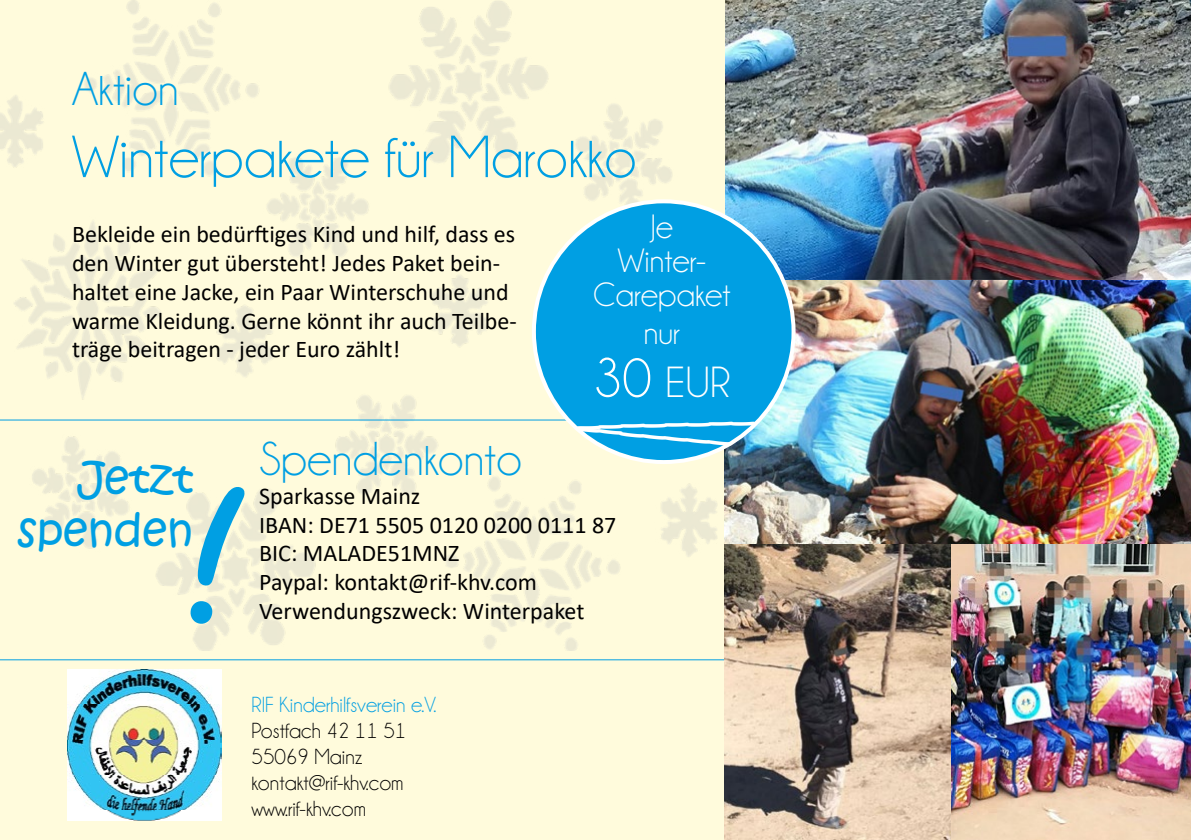
<style>
.page{position:relative;width:1191px;height:840px;background:#fff}
.page>*{position:absolute;margin:0;border:0;box-sizing:border-box;transform-origin:0 0}
.t1{font:60px "Champagne&Limousines";color:#009fe3}
.t2{font:48px "Champagne&Limousines";color:#009fe3}
.t3{font:44px "Kristen ITC";color:#fff}
.t4{font:44px/52.8px "Kristen ITC";color:#009fe3;text-align:right}
.t5{font:44px "Champagne&Limousines";color:#fff}
.t6{font:34px/34px "Champagne&Limousines";color:#fff;text-align:center}
.t7{font:24px/28.8px "Calibri";color:#000}
.t8{font:22px/26px "Champagne&Limousines";color:#000}
.t9{font:22px "Champagne&Limousines";color:#009fe3}
.s1{font-size:56px}
</style>
<div class="page">
<div style="left:0;top:0;width:1191px;height:839px;background:#fffbdc"></div>
<img style="left:0;top:0;width:726px;height:650px">
<hr style="left:0;top:419px;width:1191px;height:1px;background:#009fe3">
<hr style="left:0;top:659px;width:1191px;height:1px;background:#009fe3">
<img style="left:724px;top:279px;width:467px;height:265px">
<img style="left:724px;top:544px;width:227px;height:295px">
<img style="left:726px;top:0;width:465px;height:279px">
<img style="left:68px;top:669px;width:154px;height:150px">
<div style="left:534px;top:201px;width:259px;height:261px;background:#009fe3;border-radius:50%"></div>
<img style="left:951px;top:544px;width:240px;height:295px">
<svg style="left:187px;top:482px;width:59px;height:144px"></svg>
<h2 class="t2" style="left:72px;top:65px;width:108px">Aktion</h2>
<h1 class="t1" style="left:72px;top:127px;width:566px">Winterpakete für Marokko</h1>
<p class="t7" style="left:72px;top:219px;width:446px">Bekleide ein bedürftiges Kind und hilf, dass es den Winter gut übersteht! Jedes Paket bein&shy;haltet eine Jacke, ein Paar Winterschuhe und warme Kleidung. Gerne könnt ihr auch Teilbe&shy;träge beitragen - jeder Euro zählt!</p>
<h3 class="t6" style="left:593px;top:209px;width:139px">Je<br>Winter-<br>Carepaket</h3>
<h3 class="t6" style="left:644px;top:316px;width:37px">nur</h3>
<h3 class="t5" style="left:593px;top:359px;width:139px"><span class="s1">30</span> EUR</h3>
<h3 class="t4" style="left:17px;top:452px;width:178px">Jetzt spenden</h3>
<h3 class="t3" style="left:576px;top:376px;width:177px;rotate:-2deg">________</h3>
<h3 class="t3" style="left:582px;top:377px;width:155px;rotate:5deg">_______</h3>
<h2 class="t2" style="left:259px;top:434px;width:264px">Spendenkonto</h2>
<p class="t7" style="left:259px;top:480px;width:359px">Sparkasse Mainz<br>IBAN: DE71 5505 0120 0200 0111 87<br>BIC: MALADE51MNZ<br>Paypal: kontakt@rif-khv.com<br>Verwendungszweck: Winterpaket</p>
<p class="t9" style="left:251px;top:692px;width:186px">RIF Kinderhilfsverein e.V.</p>
<p class="t8" style="left:251px;top:717px;width:156px">Postfach 42 11 51<br>55069 Mainz kontakt@rif-khv.com www.rif-khv.com</p>
</div>
